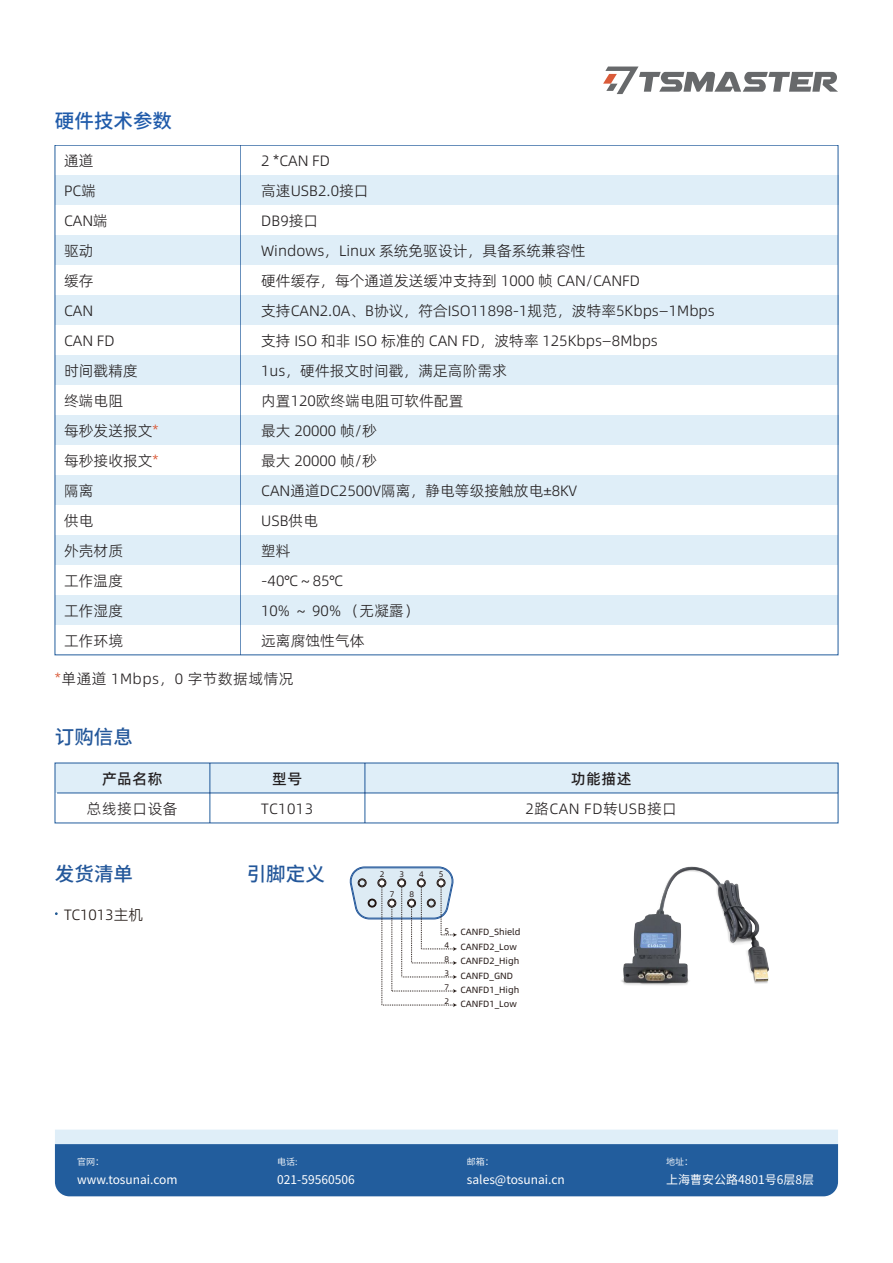
<style>
.page{position:relative;width:893px;height:1263px;background:#fff}
.page>*{position:absolute;margin:0;border:0;box-sizing:border-box;transform-origin:0 0}
.t1{font:500 19.5px "Source Han Sans SC";color:#23579a}
.t2{font:500 19.5px "Source Han Sans SC";color:#205baa}
.t3{font:15px/30px "Alibaba Pu Hui Ti 2 45 Light";color:#231f20}
.t4{font:15px "Alibaba Pu Hui Ti 2 45 Light";letter-spacing:.03em;color:#231f20}
.t5{font:15px "Alibaba Pu Hui Ti 2 65 Medium";letter-spacing:.03em;color:#231f20}
.t6{font:15px "Alibaba Pu Hui Ti 2 45 Light";color:#211814}
.t7{font:12px "Source Han Sans SC";color:#fff}
.t8{font:9px/14.4px "Alibaba Pu Hui Ti 2 55 Regular";color:#211512}
.t9{font:9px "Source Han Sans SC";color:#fff}
.t10{font:8.1px/14.1px "Alibaba Pu Hui Ti 2 55 Regular";color:#211512;text-align:justify}
.s1{color:#da5b39}
</style>
<div class="page">
<div style="left:55px;top:235px;width:783px;height:30px;background:#dfeef8"></div>
<div style="left:55px;top:175px;width:783px;height:30px;background:#dfeef8"></div>
<div style="left:55px;top:295px;width:783px;height:30px;background:#dfeef8"></div>
<div style="left:55px;top:355px;width:783px;height:30px;background:#dfeef8"></div>
<div style="left:55px;top:415px;width:783px;height:30px;background:#dfeef8"></div>
<div style="left:55px;top:475px;width:783px;height:30px;background:#dfeef8"></div>
<div style="left:55px;top:535px;width:783px;height:30px;background:#dfeef8"></div>
<div style="left:55px;top:595px;width:783px;height:30px;background:#dfeef8"></div>
<svg style="left:603px;top:67px;width:235px;height:27px"></svg>
<hr style="left:241px;top:145px;width:1px;height:510px;background:#225d9d">
<svg style="left:55px;top:1129px;width:783px;height:67px;background:#4d7eb1"></svg>
<svg style="left:350px;top:867px;width:107px;height:140px"></svg>
<img style="left:621px;top:866px;width:148px;height:120px">
<div style="left:55px;top:763px;width:783px;height:30px;background:#dfeef8"></div>
<hr style="left:57px;top:793px;width:781px;height:1px;background:#225d9d">
<hr style="left:210px;top:763px;width:1px;height:60px;background:#225d9d">
<hr style="left:365px;top:763px;width:1px;height:60px;background:#225d9d">
<h1 class="t2" style="left:55px;top:110px;width:119px">硬件技术参数</h1>
<p class="t3" style="left:64px;top:145px;width:96px">通道<br>PC端<br>CAN端<br>驱动<br>缓存<br>CAN<br>CAN FD<br>时间戳精度<br>终端电阻<br>每秒发送报文<span class="s1">*</span>每秒接收报文<span class="s1">*</span>隔离<br>供电<br>外壳材质<br>工作温度<br>工作湿度<br>工作环境</p>
<p class="t3" style="left:261px;top:145px;width:455px">2 *CAN FD<br>高速USB2.0接口<br>DB9接口<br>Windows，Linux 系统免驱设计，具备系统兼容性<br>硬件缓存，每个通道发送缓冲支持到 1000 帧 CAN/CANFD<br>支持CAN2.0A、B协议，符合ISO11898-1规范，波特率5Kbps—1Mbps支持 ISO 和非 ISO 标准的 CAN FD，波特率 125Kbps—8Mbps<br>1us，硬件报文时间戳，满足高阶需求<br>内置120欧终端电阻可软件配置<br>最大 20000 帧/秒<br>最大 20000 帧/秒<br>CAN通道DC2500V隔离，静电等级接触放电±8KV<br>USB供电<br>塑料<br>-40℃～85℃<br>10% ～ 90% （无凝露）<br>远离腐蚀性气体</p>
<p class="t4" style="left:55px;top:667px;width:240px"><span class="s1">*</span>单通道 1Mbps，0 字节数据域情况</p>
<h1 class="t1" style="left:55px;top:725px;width:80px">订购信息</h1>
<p class="t5" style="left:102px;top:767px;width:62px">产品名称</p>
<p class="t3" style="left:87px;top:793px;width:92px">总线接口设备</p>
<p class="t3" style="left:261px;top:793px;width:53px">TC1013</p>
<p class="t5" style="left:272px;top:767px;width:31px">型号</p>
<h1 class="t1" style="left:55px;top:863px;width:80px">发货清单</h1>
<p class="t6" style="left:64px;top:903px;width:81px">TC1013主机</p>
<h1 class="t1" style="left:247px;top:863px;width:80px">引脚定义</h1>
<p class="t5" style="left:571px;top:767px;width:62px">功能描述</p>
<p class="t4" style="left:525px;top:797px;width:153px">2路CAN FD转USB接口</p>
<p class="t10" style="left:380px;top:867px;width:6px">2</p>
<p class="t10" style="left:399px;top:867px;width:6px">3</p>
<p class="t10" style="left:419px;top:867px;width:6px">4</p>
<p class="t10" style="left:439px;top:867px;width:6px">5</p>
<p class="t10" style="left:390px;top:887px;width:6px">7</p>
<p class="t10" style="left:409px;top:887px;width:6px">8</p>
<p class="t10" style="left:444px;top:923px;width:6px">5<br>4<br>8<br>3<br>7<br>2</p>
<p class="t8" style="left:460px;top:924px;width:62px">CANFD_Shield<br>CANFD2_Low<br>CANFD2_High<br>CANFD_GND<br>CANFD1_High<br>CANFD1_Low</p>
<p class="t9" style="left:77px;top:1156px;width:28px">官网：</p>
<p class="t7" style="left:77px;top:1173px;width:102px">www.tosunai.com</p>
<p class="t9" style="left:277px;top:1156px;width:22px">电话:</p>
<p class="t7" style="left:277px;top:1173px;width:79px">021-59560506</p>
<p class="t9" style="left:467px;top:1156px;width:28px">邮箱：</p>
<p class="t7" style="left:467px;top:1173px;width:99px">sales@tosunai.cn</p>
<p class="t9" style="left:666px;top:1156px;width:28px">地址：</p>
<p class="t7" style="left:666px;top:1173px;width:149px">上海曹安公路4801号6层8层</p>
</div>
